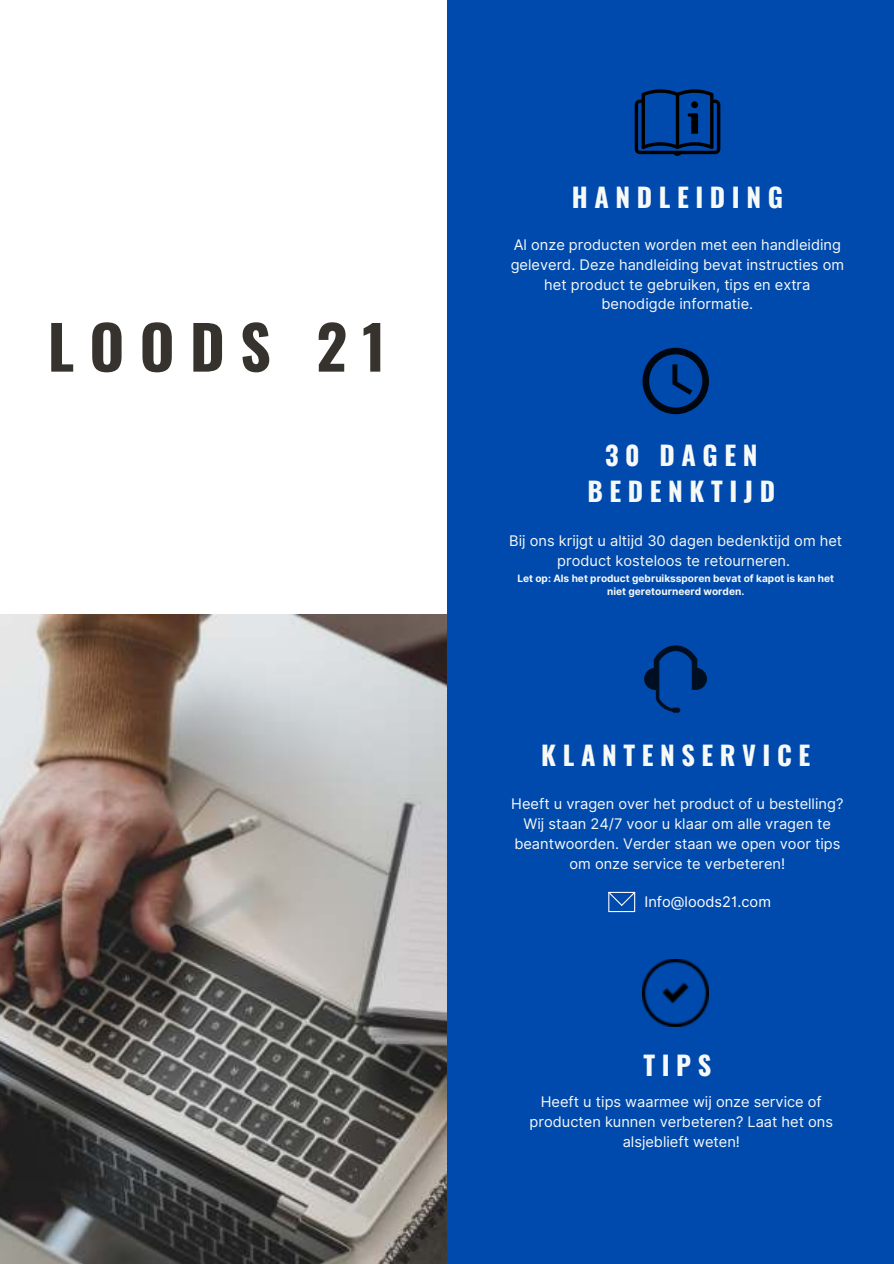
<style>
.page{position:relative;width:894px;height:1264px;background:#fff}
.page>*{position:absolute;margin:0;border:0;box-sizing:border-box;transform-origin:0 0}
.t1{font:700 60px "Oswald";letter-spacing:.25em;color:#36322e}
.t2{font:700 26.25px/36.2px "Oswald";letter-spacing:.25em;color:#f7f9f7;text-align:center}
.t3{font:14.55px/19.6px "Inter";color:#f7f9f7;text-align:center}
.t4{font:14.55px "Inter";color:#fff}
.t5{font:700 10.05px/13.5px "Inter";color:#f7f9f7;text-align:center}
</style>
<div class="page">
<img style="left:0;top:614px;width:447px;height:649px">
<div style="left:447px;top:0;width:446px;height:1263px;background:#004aad"></div>
<svg style="left:608px;top:891px;width:27px;height:21px"></svg>
<svg style="left:634px;top:89px;width:86px;height:67px"></svg>
<svg style="left:642px;top:348px;width:66px;height:66px"></svg>
<svg style="left:644px;top:645px;width:62px;height:67px"></svg>
<img style="left:642px;top:959px;width:66px;height:67px">
<h1 class="t1" style="left:48px;top:316px;width:339px">LOODS 21</h1>
<h2 class="t2" style="left:571px;top:181px;width:213px">HANDLEIDING</h2>
<p class="t3" style="left:510px;top:235px;width:335px">Al onze producten worden met een handleiding geleverd. Deze handleiding bevat instructies om het product te gebruiken, tips en extra benodigde informatie.</p>
<h2 class="t2" style="left:587px;top:438px;width:189px">30 DAGEN<br>BEDENKTIJD</h2>
<p class="t3" style="left:509px;top:531px;width:334px;line-height:20.2px">Bij ons krijgt u altijd 30 dagen bedenktijd om het product kosteloos te retourneren.</p>
<p class="t5" style="left:517px;top:571px;width:318px">Let op: Als het product gebruikssporen bevat of kapot is kan het niet geretourneerd worden.</p>
<h2 class="t2" style="left:541px;top:738px;width:270px">KLANTENSERVICE</h2>
<p class="t3" style="left:511px;top:794px;width:333px">Heeft u vragen over het product of u bestelling?<br>Wij staan 24/7 voor u klaar om alle vragen te beantwoorden. Verder staan we open voor tips om onze service te verbeteren!</p>
<p class="t4" style="left:644px;top:891px;width:128px">Info@loods21.com</p>
<h2 class="t2" style="left:643px;top:1049px;width:69px">TIPS</h2>
<p class="t3" style="left:529px;top:1092px;width:305px">Heeft u tips waarmee wij onze service of producten kunnen verbeteren? Laat het ons alsjeblieft weten!</p>
</div>
